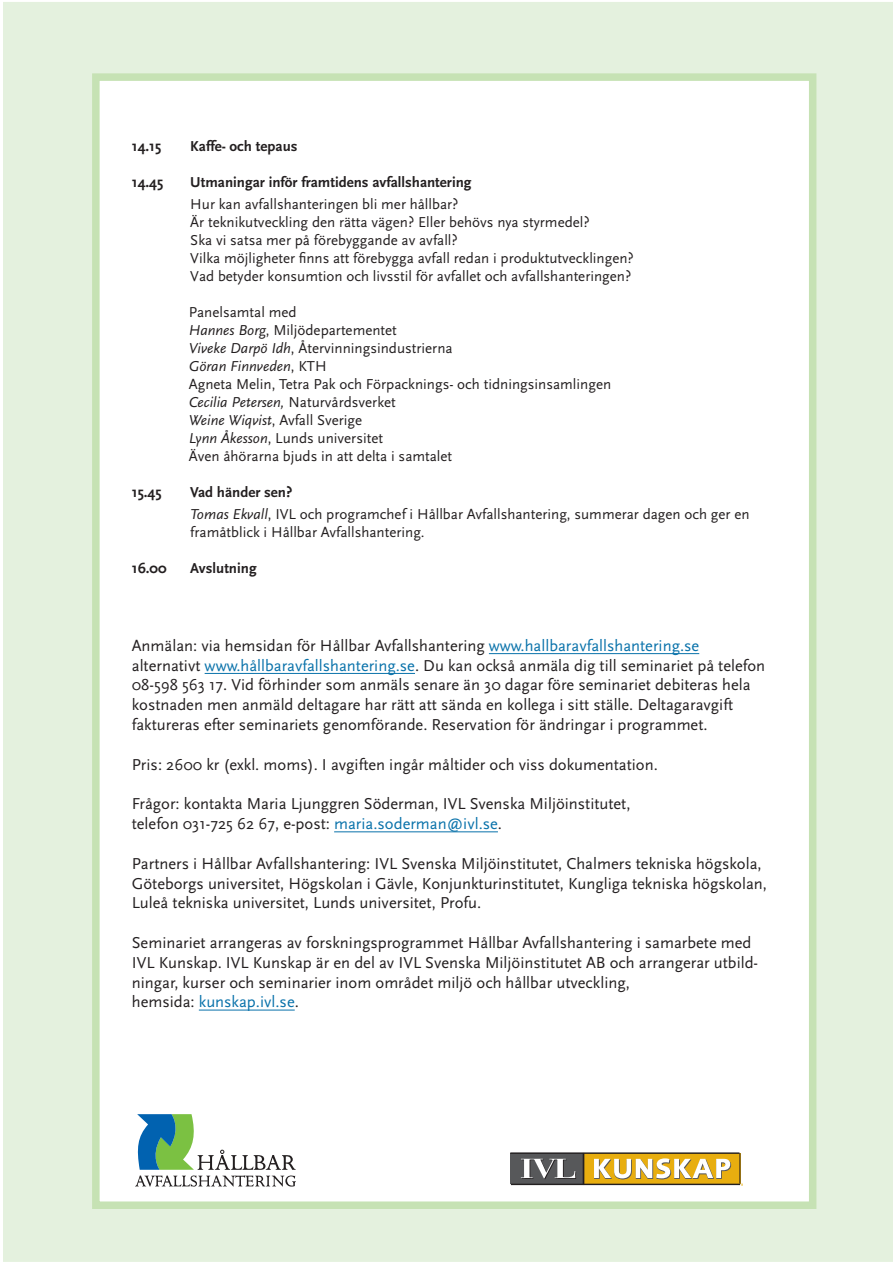
<style>
.page{position:relative;width:893px;height:1263px;background:#fff}
.page>*{position:absolute;margin:0;border:0;box-sizing:border-box;transform-origin:0 0}
.t1{font:16.5px/19.8px "Scala Sans";color:#231f20}
.t2{font:16.5px "Scala Sans";color:#0972aa}
.t3{font:15px/18px "Scala Sans";color:#231f20}
.t4{font:700 15px "Scala Sans";color:#231f20}
.t5{font:italic 15px "Scala Sans";color:#231f20}
.s1{font-style:italic}
.s2{font-style:normal}
.s3{color:#0972aa}
.s4{color:#231f20}
</style>
<div class="page">
<div style="left:3px;top:2px;width:890px;height:1260px;background:#e4f1de"></div>
<div style="left:92px;top:73px;width:724px;height:1136px;background:#fff;border:8px solid #c6e2b4"></div>
<hr style="left:489px;top:653px;width:210px;height:1px;background:#0972aa">
<hr style="left:205px;top:673px;width:210px;height:1px;background:#0972aa">
<hr style="left:334px;top:831px;width:164px;height:1px;background:#0972aa">
<hr style="left:199px;top:1010px;width:96px;height:1px;background:#0972aa">
<svg style="left:135px;top:1114px;width:161px;height:72px"></svg>
<div style="left:584px;top:1153px;width:157px;height:31px;background:#e8ae0f"></div>
<div style="left:510px;top:1153px;width:73px;height:31px;background:#57585a"></div>
<svg style="left:521px;top:1159px;width:55px;height:20px"></svg>
<svg style="left:594px;top:1158px;width:137px;height:21px"></svg>
<hr style="left:739px;top:1153px;width:1px;height:30px;background:#231f20">
<hr style="left:511px;top:1184px;width:229px;height:1px;background:#231f20">
<hr style="left:510px;top:1152px;width:229px;height:2px;background:#231f20">
<hr style="left:583px;top:1153px;width:1px;height:32px;background:#231f20">
<p class="t4" style="left:132px;top:138px;width:31px">14.15</p>
<p class="t4" style="left:190px;top:138px;width:109px">Kaffe- och tepaus</p>
<p class="t4" style="left:132px;top:174px;width:33px">14.45</p>
<p class="t4" style="left:190px;top:174px;width:283px">Utmaningar inför framtidens avfallshantering</p>
<p class="t3" style="left:190px;top:196px;width:270px">Hur kan avfallshanteringen bli mer hållbar?</p>
<p class="t3" style="left:190px;top:214px;width:401px">Är teknikutveckling den rätta vägen? Eller behövs nya styrmedel?</p>
<p class="t3" style="left:190px;top:232px;width:269px">Ska vi satsa mer på förebyggande av avfall?</p>
<p class="t3" style="left:190px;top:250px;width:445px">Vilka möjligheter finns att förebygga avfall redan i produktutvecklingen?</p>
<p class="t3" style="left:190px;top:268px;width:442px">Vad betyder konsumtion och livsstil för avfallet och avfallshanteringen?</p>
<p class="t3" style="left:189px;top:304px;width:109px">Panelsamtal med</p>
<p class="t3" style="left:189px;top:322px;width:210px"><span class="s1">Hannes Borg</span>, Miljödepartementet</p>
<p class="t3" style="left:189px;top:340px;width:265px"><span class="s1">Viveke Darpö Idh</span>, Återvinningsindustrierna</p>
<p class="t5" style="left:189px;top:358px;width:139px">Göran Finnveden<span class="s2">, KTH</span></p>
<p class="t3" style="left:189px;top:376px;width:424px">Agneta Melin, Tetra Pak och Förpacknings- och tidningsinsamlingen</p>
<p class="t5" style="left:189px;top:394px;width:208px">Cecilia Petersen, <span class="s2">Naturvårdsverket</span></p>
<p class="t3" style="left:189px;top:412px;width:175px"><span class="s1">Weine Wiqvist</span>, Avfall Sverige</p>
<p class="t3" style="left:189px;top:430px;width:196px"><span class="s1">Lynn Åkesson</span>, Lunds universitet</p>
<p class="t3" style="left:189px;top:448px;width:265px">Även åhörarna bjuds in att delta i samtalet</p>
<p class="t4" style="left:132px;top:484px;width:31px">15.45</p>
<p class="t4" style="left:190px;top:484px;width:104px">Vad händer sen?</p>
<p class="t3" style="left:190px;top:506px;width:561px"><span class="s1">Tomas Ekvall</span>, IVL och programchef i Hållbar Avfallshantering, summerar dagen och ger en framåtblick i Hållbar Avfallshantering.</p>
<p class="t4" style="left:132px;top:560px;width:36px">16.00</p>
<p class="t4" style="left:190px;top:560px;width:68px">Avslutning</p>
<p class="t1" style="left:132px;top:636px;width:569px">Anmälan: via hemsidan för Hållbar Avfallshantering <span class="s3">www.hallbaravfallshantering.se</span></p>
<p class="t1" style="left:132px;top:656px;width:635px">alternativt <span class="s3">www.hållbaravfallshantering.se</span>. Du kan också anmäla dig till seminariet på telefon 08-598 563 17. Vid förhinder som anmäls senare än 30 dagar före seminariet debiteras hela kostnaden men anmäld deltagare har rätt att sända en kollega i sitt ställe. Deltagaravgift faktureras efter seminariets genomförande. Reservation för ändringar i programmet.</p>
<p class="t1" style="left:132px;top:755px;width:528px">Pris: 2600 kr (exkl. moms). I avgiften ingår måltider och viss dokumentation.</p>
<p class="t1" style="left:132px;top:794px;width:500px">Frågor: kontakta Maria Ljunggren Söderman, IVL Svenska Miljöinstitutet,</p>
<p class="t1" style="left:132px;top:814px;width:372px">telefon 031-725 62 67, e-post: <span class="s3">maria.soderman@ivl.se</span>.</p>
<p class="t1" style="left:132px;top:854px;width:637px">Partners i Hållbar Avfallshantering: IVL Svenska Miljöinstitutet, Chalmers tekniska högskola,<br>Göteborgs universitet, Högskolan i Gävle, Konjunkturinstitutet, Kungliga tekniska högskolan,<br>Luleå tekniska universitet, Lunds universitet, Profu.</p>
<p class="t1" style="left:132px;top:933px;width:628px">Seminariet arrangeras av forskningsprogrammet Hållbar Avfallshantering i samarbete med<br>IVL Kunskap. IVL Kunskap är en del av IVL Svenska Miljöinstitutet AB och arrangerar utbild&shy;ningar, kurser och seminarier inom området miljö och hållbar utveckling,</p>
<p class="t2" style="left:132px;top:993px;width:169px"><span class="s4">hemsida:</span> kunskap.ivl.se<span class="s4">.</span></p>
</div>
